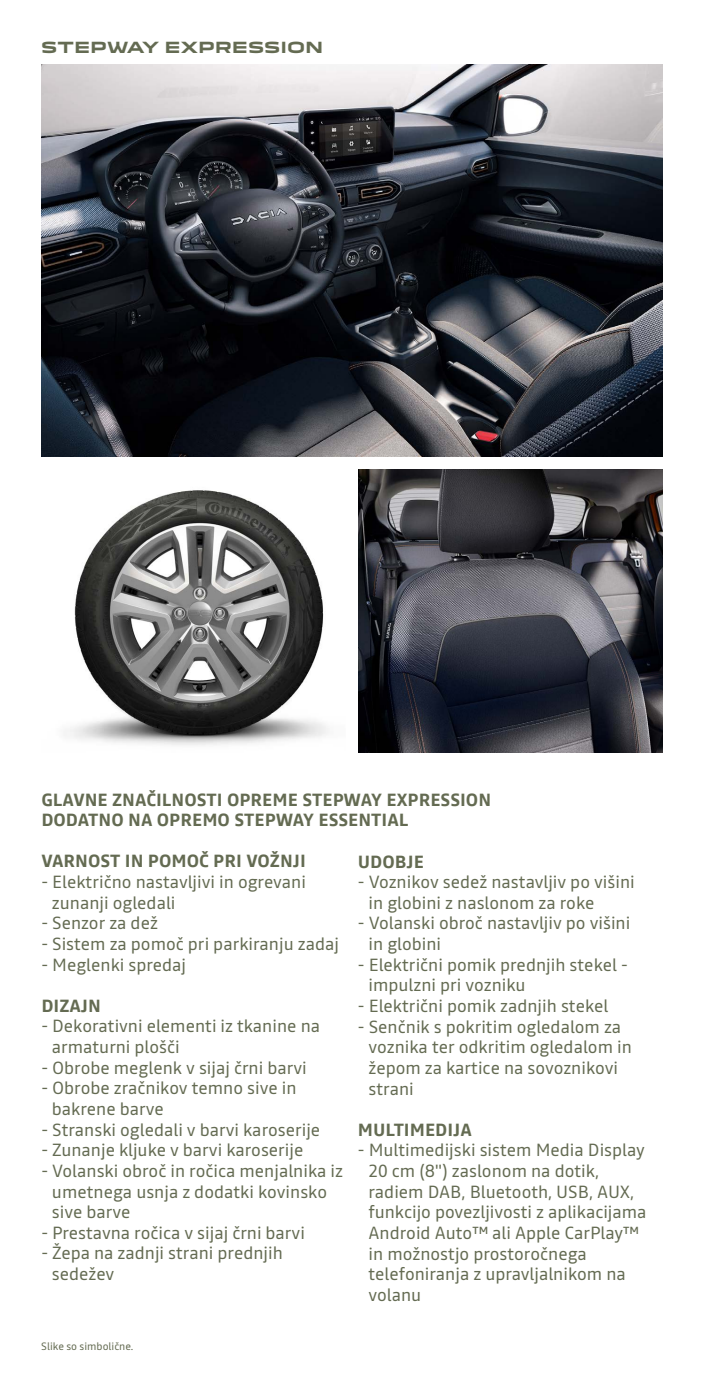
<style>
.page{position:relative;width:704px;height:1391px;background:#fff}
.page>*{position:absolute;margin:0;border:0;box-sizing:border-box;transform-origin:0 0}
.t1{font:17.5px/20.6px "Read";color:#646b52}
.t2{font:700 17.5px/20.6px "Read";color:#646b52}
.t3{font:700 15px "Dacia Block Extended";color:#646b52}
.t4{font:10.62px "Read";color:#646b52}
</style>
<div class="page">
<img style="left:41px;top:64px;width:621px;height:392px">
<img style="left:64px;top:490px;width:264px;height:255px">
<img style="left:358px;top:469px;width:304px;height:283px">
<p class="t3" style="left:41px;top:39px;width:283px">STEPWAY EXPRESSION</p>
<p class="t2" style="left:41px;top:789px;width:451px">GLAVNE ZNAČILNOSTI OPREME STEPWAY EXPRESSION<br>DODATNO NA OPREMO STEPWAY ESSENTIAL</p>
<p class="t2" style="left:41px;top:851px;width:266px">VARNOST IN POMOČ PRI VOŽNJI</p>
<p class="t1" style="left:52px;top:871px;width:255px;text-indent:-11px">- Električno nastavljivi in ogrevani zunanji ogledali</p>
<p class="t1" style="left:41px;top:913px;width:118px">- Senzor za dež</p>
<p class="t1" style="left:41px;top:933px;width:299px">- Sistem za pomoč pri parkiranju zadaj</p>
<p class="t1" style="left:41px;top:954px;width:146px">- Meglenki spredaj</p>
<p class="t2" style="left:41px;top:995px;width:61px">DIZAJN</p>
<p class="t1" style="left:52px;top:1016px;width:269px;text-indent:-11px">- Dekorativni elementi iz tkanine na armaturni plošči</p>
<p class="t1" style="left:41px;top:1057px;width:267px">- Obrobe meglenk v sijaj črni barvi</p>
<p class="t1" style="left:52px;top:1078px;width:246px;text-indent:-11px">- Obrobe zračnikov temno sive in bakrene barve</p>
<p class="t1" style="left:41px;top:1119px;width:280px">- Stranski ogledali v barvi karoserije</p>
<p class="t1" style="left:41px;top:1139px;width:263px">- Zunanje kljuke v barvi karoserije</p>
<p class="t1" style="left:52px;top:1160px;width:292px;text-indent:-11px">- Volanski obroč in ročica menjalnika iz umetnega usnja z dodatki kovinsko sive barve</p>
<p class="t1" style="left:41px;top:1222px;width:265px">- Prestavna ročica v sijaj črni barvi</p>
<p class="t1" style="left:52px;top:1243px;width:232px;text-indent:-11px">- Žepa na zadnji strani prednjih sedežev</p>
<p class="t2" style="left:357px;top:851px;width:68px">UDOBJE</p>
<p class="t1" style="left:368px;top:871px;width:267px;text-indent:-11px">- Voznikov sedež nastavljiv po višini in globini z naslonom za roke</p>
<p class="t1" style="left:368px;top:913px;width:263px;text-indent:-11px">- Volanski obroč nastavljiv po višini in globini</p>
<p class="t1" style="left:368px;top:954px;width:260px;text-indent:-11px">- Električni pomik prednjih stekel - impulzni pri vozniku</p>
<p class="t1" style="left:357px;top:995px;width:252px">- Električni pomik zadnjih stekel</p>
<p class="t1" style="left:368px;top:1016px;width:265px;text-indent:-11px">- Senčnik s pokritim ogledalom za voznika ter odkritim ogledalom in žepom za kartice na sovoznikovi strani</p>
<p class="t2" style="left:357px;top:1119px;width:115px">MULTIMEDIJA</p>
<p class="t1" style="left:368px;top:1140px;width:279px;text-indent:-11px">- Multimedijski sistem Media Display<br>20 cm (8") zaslonom na dotik, radiem DAB, Bluetooth, USB, AUX, funkcijo povezljivosti z aplikacijama<br>Android Auto™ ali Apple CarPlay™ in možnostjo prostoročnega telefoniranja z upravljalnikom na volanu</p>
<p class="t4" style="left:41px;top:1338px;width:94px">Slike so simbolične.</p>
</div>
